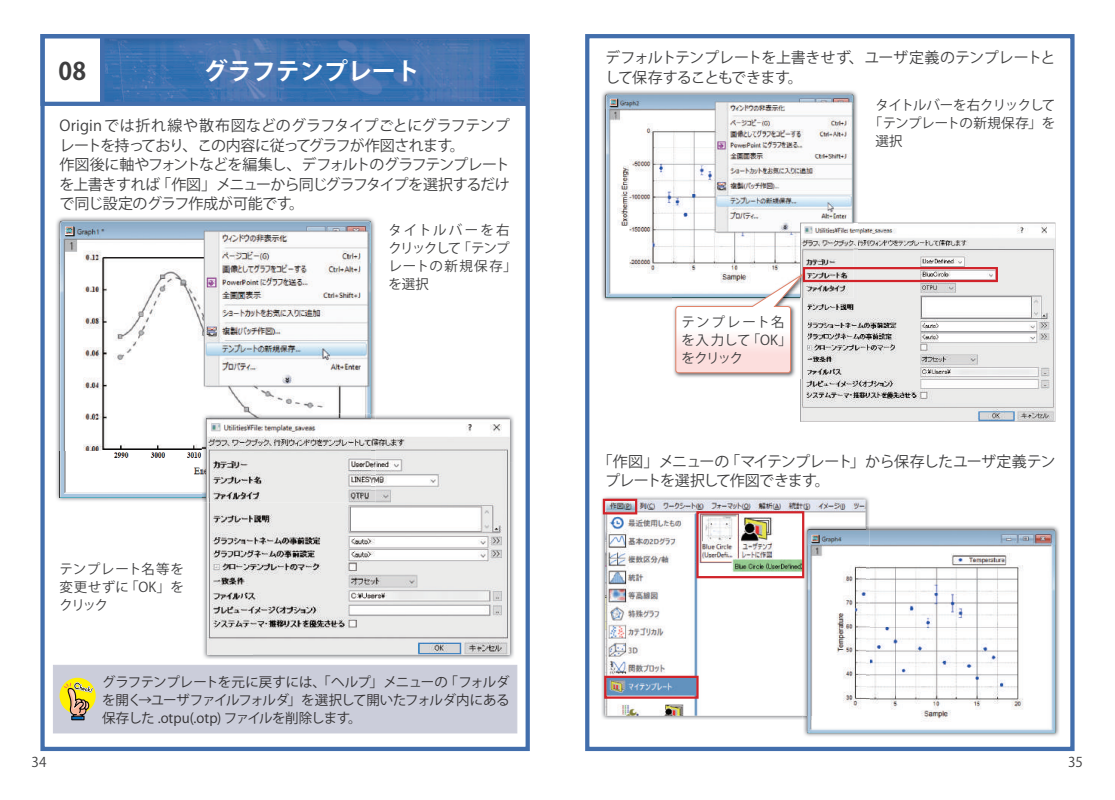
<style>
.page{position:relative;width:1115px;height:800px;background:#fff}
.page>*{position:absolute;margin:0;border:0;box-sizing:border-box;transform-origin:0 0}
.t1{font:700 24px "Koz Go Pr 6 N";color:#fff}
.t2{font:700 24px "Koz Go Pr 6 N";color:#3e3e3f}
.t3{font:15px/19.5px "Koz Go Pr 6 N";letter-spacing:-.045em;color:#3e3e3f}
.t4{font:15px/19.5px "Koz Go Pr 6 N";letter-spacing:-.025em;color:#3e3e3f}
.t5{font:13.5px/18px "Koz Go Pr 6 N";letter-spacing:-.04em;color:#312f30;text-align:justify}
.t6{font:13.5px/18px "Koz Go Pr 6 N";letter-spacing:.005em;color:#3e3e3f;text-align:justify}
.t7{font:13.5px/18px "Koz Go Pr 6 N";letter-spacing:.065em;color:#3e3e3f}
.t8{font:13.5px/18px "Koz Go Pr 6 N";letter-spacing:.035em;color:#3e3e3f}
.t9{font:13.5px "Koz Go Pr 6 N";letter-spacing:-.055em;color:#3e3e3f}
</style>
<div class="page">
<img style="left:105px;top:39px;width:419px;height:62px">
<div style="left:100px;top:34px;width:429px;height:72px;border:4px solid #426eac"></div>
<div style="left:40px;top:34px;width:489px;height:716px;border:4px solid #426eac"></div>
<div style="left:40px;top:34px;width:64px;height:72px;border:4px solid #426eac"></div>
<div style="left:53px;top:665px;width:464px;height:68px;background:#cbcdda"></div>
<img style="left:56px;top:217px;width:319px;height:46px">
<img style="left:56px;top:263px;width:52px;height:238px">
<img style="left:371px;top:263px;width:4px;height:150px">
<img style="left:108px;top:497px;width:94px;height:4px">
<img style="left:60px;top:221px;width:311px;height:230px">
<img style="left:60px;top:451px;width:142px;height:46px">
<svg style="left:60px;top:677px;width:36px;height:36px"></svg>
<svg style="left:63px;top:681px;width:31px;height:39px"></svg>
<img style="left:601px;top:90px;width:256px;height:211px">
<img style="left:605px;top:94px;width:248px;height:204px">
<img style="left:375px;top:415px;width:139px;height:47px">
<img style="left:203px;top:502px;width:50px;height:157px">
<img style="left:463px;top:462px;width:51px;height:197px">
<img style="left:202px;top:413px;width:169px;height:84px">
<img style="left:206px;top:418px;width:303px;height:236px">
<img style="left:206px;top:418px;width:169px;height:84px">
<img style="left:206px;top:418px;width:165px;height:79px">
<img style="left:800px;top:222px;width:254px;height:199px">
<img style="left:853px;top:222px;width:4px;height:45px">
<img style="left:799px;top:222px;width:54px;height:45px">
<img style="left:601px;top:496px;width:268px;height:223px">
<img style="left:605px;top:499px;width:260px;height:216px">
<img style="left:803px;top:525px;width:256px;height:211px">
<img style="left:802px;top:525px;width:63px;height:190px">
<img style="left:806px;top:529px;width:248px;height:204px">
<img style="left:806px;top:529px;width:63px;height:190px">
<img style="left:806px;top:529px;width:59px;height:186px">
<div style="left:585px;top:34px;width:489px;height:716px;border:4px solid #426eac"></div>
<div style="left:602px;top:498px;width:35px;height:16px;border:2px solid #d1232a"></div>
<div style="left:604px;top:675px;width:94px;height:23px;border:2px solid #d1232a"></div>
<div style="left:696px;top:511px;width:108px;height:67px;border:2px solid #d1232a"></div>
<img style="left:672px;top:272px;width:123px;height:106px">
<img style="left:800px;top:373px;width:7px;height:5px">
<svg style="left:674px;top:267px;width:323px;height:106px"></svg>
<h1 class="t2" style="left:59px;top:57px;width:29px">08</h1>
<h1 class="t1" style="left:204px;top:57px;width:217px">グラフテンプレート</h1>
<p class="t4" style="left:605px;top:48px;width:451px">デフォルトテンプレートを上書きせず、ユーザ定義のテンプレートとして保存することもできます。</p>
<p class="t3" style="left:60px;top:116px;width:451px">Origin では折れ線や散布図などのグラフタイプごとにグラフテンプレートを持っており、この内容に従ってグラフが作図されます。<br>作図後に軸やフォントなどを編集し、デフォルトのグラフテンプレートを上書きすれば「作図」メニューから同じグラフタイプを選択するだけで同じ設定のグラフ作成が可能です。</p>
<p class="t7" style="left:388px;top:221px;width:130px">タイトルバーを右クリックして「テンプレートの新規保存」を選択</p>
<p class="t9" style="left:875px;top:97px;width:181px">タイトルバーを右クリックして</p>
<p class="t6" style="left:868px;top:114px;width:188px">「テンプレートの新規保存」を</p>
<p class="t6" style="left:875px;top:132px;width:29px">選択</p>
<p class="t8" style="left:681px;top:313px;width:111px">テンプレート名を入力して「OK」をクリック</p>
<p class="t6" style="left:60px;top:559px;width:126px">テンプレート名等を変更せずに「OK」をクリック</p>
<p class="t5" style="left:102px;top:673px;width:409px">グラフテンプレートを元に戻すには、「ヘルプ」メニューの「フォルダを開く→ユーザファイルフォルダ」を選択して開いたフォルダ内にある保存した .otpu(.otp) ファイルを削除します。</p>
<p class="t3" style="left:605px;top:451px;width:451px;text-indent:-8px">「作図」メニューの「マイテンプレート」から保存したユーザ定義テンプレートを選択して作図できます。</p>
<p class="t6" style="left:32px;top:753px;width:16px">34</p>
<p class="t6" style="left:1067px;top:753px;width:16px">35</p>
</div>
